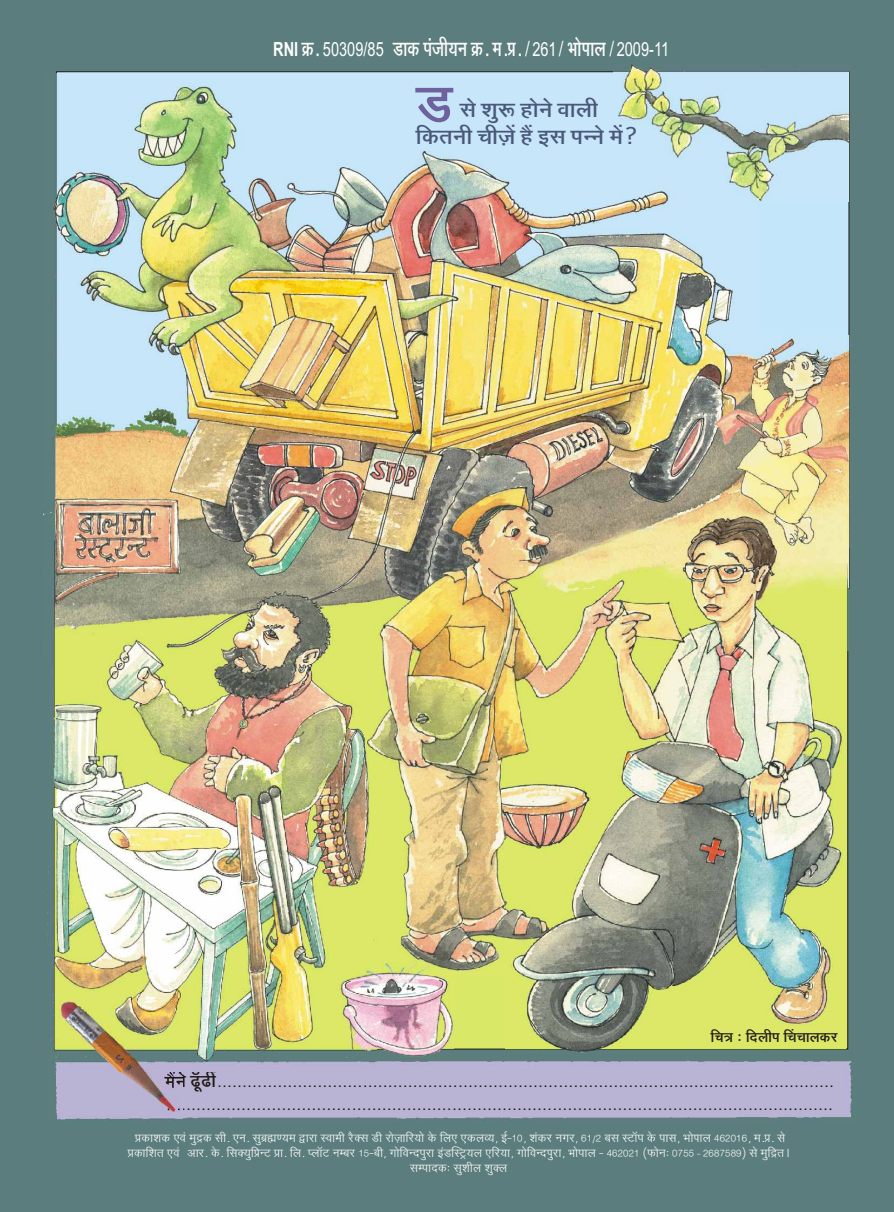
<style>
.page{position:relative;width:894px;height:1212px;background:#5c7d7d}
.page>*{position:absolute;margin:0;border:0;box-sizing:border-box;transform-origin:0 0}
.t1{font:72px "DV TT Yogesh EN,Bold";color:#6e619e}
.t2{font:27px "DV Yogesh Bold";color:#fff;scale:.75 1}
.t3{font:27px/27px "DV Yogesh EN Bold";color:#4a5778;text-align:center;scale:1.07 1}
.t4{font:22.35px/22.4px "DV Yogesh EN Normal";color:#1f1a17}
.t5{font:18px "DV TT Yogesh EN,Bold";color:#1f1a17}
.t6{font:15px/15px "DV Yogesh EN Normal";color:#fff;text-align:center}
.s1{font-family:"Arial";font-weight:700;font-size:19.5px}
.s2{font-family:"Arial";font-size:19.5px}
.s3{font-family:"Times New Roman";font-weight:700;font-size:22.5px}
.s4{font-family:"DV Yogesh EN Bold"}
.s5{font-size:12px}
</style>
<div class="page">
<img style="left:55px;top:1061px;width:333px;height:59px">
<img style="left:388px;top:1060px;width:466px;height:60px">
<div style="left:56px;top:72px;width:793px;height:517px;background:#c4e6fa"></div>
<img style="left:614px;top:64px;width:235px;height:137px">
<img style="left:376px;top:975px;width:77px;height:82px">
<img style="left:57px;top:1071px;width:125px;height:48px">
<img style="left:43px;top:74px;width:715px;height:587px">
<img style="left:225px;top:485px;width:114px;height:101px">
<img style="left:53px;top:498px;width:130px;height:88px">
<img style="left:48px;top:586px;width:328px;height:485px">
<img style="left:712px;top:335px;width:140px;height:212px">
<img style="left:227px;top:304px;width:136px;height:122px">
<img style="left:366px;top:487px;width:259px;height:488px">
<img style="left:505px;top:516px;width:340px;height:537px">
<h2 class="t2" style="left:273px;top:37px;width:529px"><span class="s1">RNI</span> GÚ. <span class="s2">50309/85</span> b˜…EÚ {…∆V…“™…x… GÚ. ®….|…. <span class="s3">/</span> <span class="s2">261</span> <span class="s3">/</span> ¶……‰{……±… <span class="s3">/</span> <span class="s2">2009-11</span></h2>
<h1 class="t1" style="left:415px;top:69px;width:37px">b</h1>
<h2 class="t3" style="left:422px;top:98px;width:202px">∫…‰ ∂…÷∞¸ Ω˛…‰x…‰ ¥……±…“<br>EÚi…x…“ S…“W…Â ΩÈ˛ &lt;∫… {…xx…‰ ®…Â?</h2>
<p class="t5" style="left:711px;top:1028px;width:128px">ÊSÉjÉ : Ênù±ÉÒ{É ËSÉSÉÉ±ÉEò®ú</p>
<p class="t4" style="left:165px;top:1071px;width:670px"><span class="s4">®…Èx…‰ f⁄ƒ¯f¯”</span>........................................................................................................................... .....................................................................................................................................</p>
<p class="t6" style="left:128px;top:1131px;width:663px">|…EÚ…∂…EÚ B¥…∆ ®…÷p˘EÚ ∫…“. Bx…. ∫…÷•…¿h™…®… u˘…Æ˙… ∫¥……®…“ Æ˙ËC∫… b˜“ Æ˙…‰W…… Æ˙™……‰ E‰Ú ±…B BEÚ±…¥™…, &lt;«-<span class="s5">10</span>, ∂…∆EÚÆ˙ x…M…Æ˙, <span class="s5">61/2</span> §…∫… ∫]ı…Ï{… E‰Ú {……∫…, ¶……‰{……±… <span class="s5">462016</span>, ®….|…. ∫…‰ |…EÚ… ∂…i… B¥…∆ +…Æ˙. E‰Ú. ∫…C™…÷ |…x]ı |……. ±…. {±……Ï]ı x…®§…Æ˙ <span class="s5">15</span>-§…“, M……‰ ¥…xn˘{…÷Æ˙… &lt;∆b˜Œ∫]≈ı™…±… B Æ˙™……, M……‰ ¥…xn˘{…÷Æ˙…, ¶……‰{……±… - <span class="s5">462021</span> (°Ú…‰x…: <span class="s5">0755 - 2687589</span>) ∫…‰ ®…÷ p˘i…* ∫…®{……n˘EÚ: ∫…÷∂…“±… ∂…÷C±…</p>
</div>
